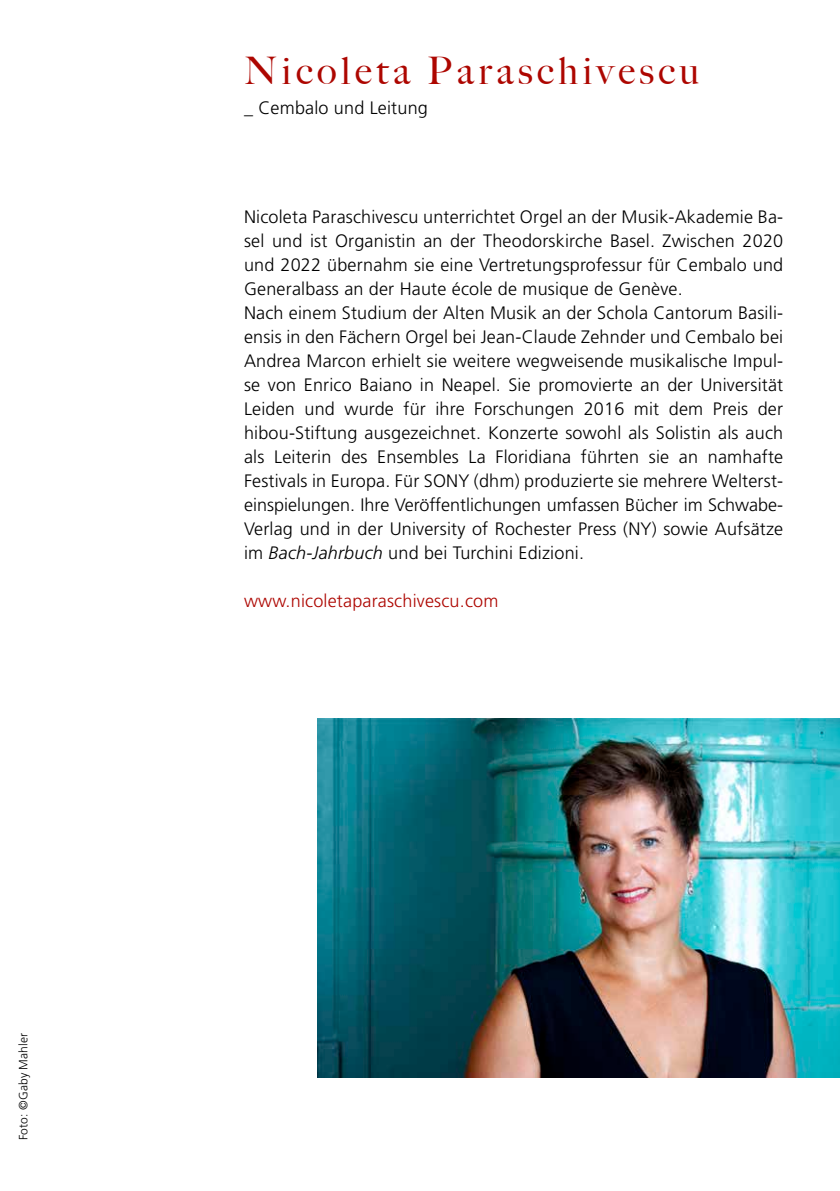
<style>
.page{position:relative;width:840px;height:1191px;background:#fff}
.page>*{position:absolute;margin:0;border:0;box-sizing:border-box;transform-origin:0 0}
.t1{font:500 38px "Big Caslon";letter-spacing:.12em;color:#ad0600}
.t2{font:300 18px/24px "Frutiger LT Std";letter-spacing:.01em;color:#000}
.t3{font:300 18px "Frutiger LT Std";letter-spacing:.01em;color:#ad0600}
.t4{font:300 12px "Frutiger LT Std";letter-spacing:.01em;color:#000}
.s1{font-style:italic}
</style>
<div class="page">
<img style="left:318px;top:719px;width:521px;height:359px">
<p class="t4" style="left:16px;top:1140px;width:108px;rotate:-90deg">Foto: ©Gaby Mahler</p>
<h1 class="t1" style="left:244px;top:40px;width:456px">Nicoleta Paraschivescu</h1>
<p class="t2" style="left:244px;top:96px;width:185px">_ Cembalo und Leitung</p>
<p class="t2" style="left:244px;top:205px;width:540px">Nicoleta Paraschivescu unterrichtet Orgel an der Musik-Akademie Ba&shy;sel und ist Organistin an der Theodorskirche Basel. Zwischen 2020 und 2022 übernahm sie eine Vertretungsprofessur für Cembalo und Generalbass an der Haute école de musique de Genève.<br>Nach einem Studium der Alten Musik an der Schola Cantorum Basili&shy;ensis in den Fächern Orgel bei Jean-Claude Zehnder und Cembalo bei Andrea Marcon erhielt sie weitere wegweisende musikalische Impul&shy;se von Enrico Baiano in Neapel. Sie promovierte an der Universität Leiden und wurde für ihre Forschungen 2016 mit dem Preis der hibou-Stiftung ausgezeichnet. Konzerte sowohl als Solistin als auch als Leiterin des Ensembles La Floridiana führten sie an namhafte Festivals in Europa. Für SONY (dhm) produzierte sie mehrere Welterst&shy;einspielungen. Ihre Veröffentlichungen umfassen Bücher im Schwabe-Verlag und in der University of Rochester Press (NY) sowie Aufsätze im <span class="s1">Bach-Jahrbuch</span> und bei Turchini Edizioni.</p>
<p class="t3" style="left:244px;top:590px;width:256px">www.nicoletaparaschivescu.com</p>
</div>
